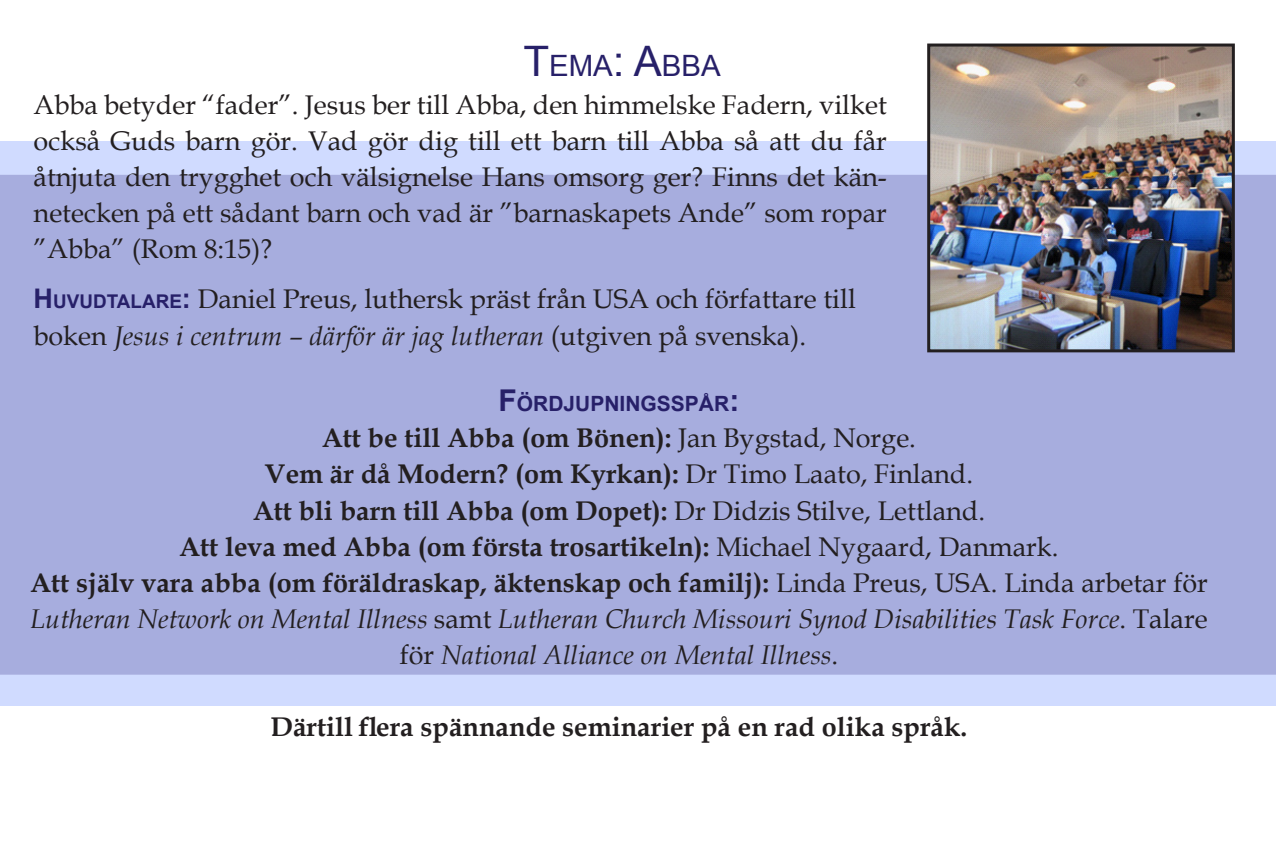
<style>
.page{position:relative;width:1276px;height:851px;background:#fff}
.page>*{position:absolute;margin:0;border:0;box-sizing:border-box;transform-origin:0 0}
.t1{font:29.4px "Arial";color:#272069}
.t2{font:27px/36px "Book Antiqua";color:#231f20;text-align:justify}
.t3{font:700 27px "Book Antiqua";color:#231f20}
.t4{font:italic 27px/36px "Book Antiqua";color:#231f20;text-align:center}
.t5{font:700 21px "Arial";color:#272069}
.s1{font-size:42px}
.s2{font-family:"Arial";font-weight:700;color:#272069}
.s3{font-family:"Arial";font-weight:700;font-size:18.9px;color:#272069}
.s4{font-style:italic}
.s5{font-size:30px}
.s6{font-weight:400}
.s7{font-weight:700;font-style:normal}
.s8{font-style:normal}
</style>
<div class="page">
<div style="left:0;top:142px;width:1276px;height:564px;background:#d0dbff"></div>
<div style="left:2px;top:176px;width:1272px;height:497px;background:#a7adde"></div>
<div style="left:0;top:175px;width:1276px;height:499px;border:3px solid #a7adde"></div>
<img style="left:931px;top:48px;width:299px;height:300px">
<div style="left:927px;top:44px;width:307px;height:308px;border:3px solid #231f20"></div>
<p class="t1" style="left:523px;top:46px;width:199px"><span class="s1">T</span>EMA<span class="s1">: A</span>BBA</p>
<p class="t2" style="left:34px;top:86px;width:855px">Abba betyder “fader”. Jesus ber till Abba, den himmelske Fadern, vilket också Guds barn gör. Vad gör dig till ett barn till Abba så att du får åtnjuta den trygghet och välsignelse Hans omsorg ger? Finns det kän&shy;netecken på ett sådant barn och vad är ”barnaskapets Ande” som ropar ”Abba” (Rom 8:15)?</p>
<p class="t2" style="left:34px;top:280px;width:823px"><span class="s2">H</span><span class="s3">UVUDTALARE</span><span class="s2">:</span> Daniel Preus, luthersk präst från USA och författare till boken <span class="s4">Jesus i centrum – därför är jag lutheran</span> (utgiven på svenska).</p>
<p class="t5" style="left:498px;top:390px;width:242px"><span class="s5">F</span>ÖRDJUPN INGSSPÅR<span class="s5">:</span></p>
<p class="t3" style="left:322px;top:420px;width:595px">Att be till Abba (om Bönen): <span class="s6">Jan Bygstad, Norge.</span></p>
<p class="t3" style="left:265px;top:456px;width:710px">Vem är då Modern? (om Kyrkan): <span class="s6">Dr Timo Laato, Finland.</span></p>
<p class="t3" style="left:253px;top:492px;width:734px">Att bli barn till Abba (om Dopet): <span class="s6">Dr Didzis Stilve, Lettland.</span></p>
<p class="t3" style="left:179px;top:528px;width:881px">Att leva med Abba (om första trosartikeln): <span class="s6">Michael Nygaard, Danmark.</span></p>
<p class="t4" style="left:30px;top:563px;width:1179px"><span class="s7">Att själv vara abba (om föräldraskap, äktenskap och familj):</span> <span class="s8">Linda Preus, USA. Linda arbetar för<br></span>Lutheran Network on Mental Illness <span class="s8">samt</span> Lutheran Church Missouri Synod Disabilities Task Force<span class="s8">. Talare för</span> National Alliance on Mental Illness<span class="s8">.</span></p>
<p class="t3" style="left:270px;top:708px;width:698px">Därtill flera spännande seminarier på en rad olika språk.</p>
</div>
